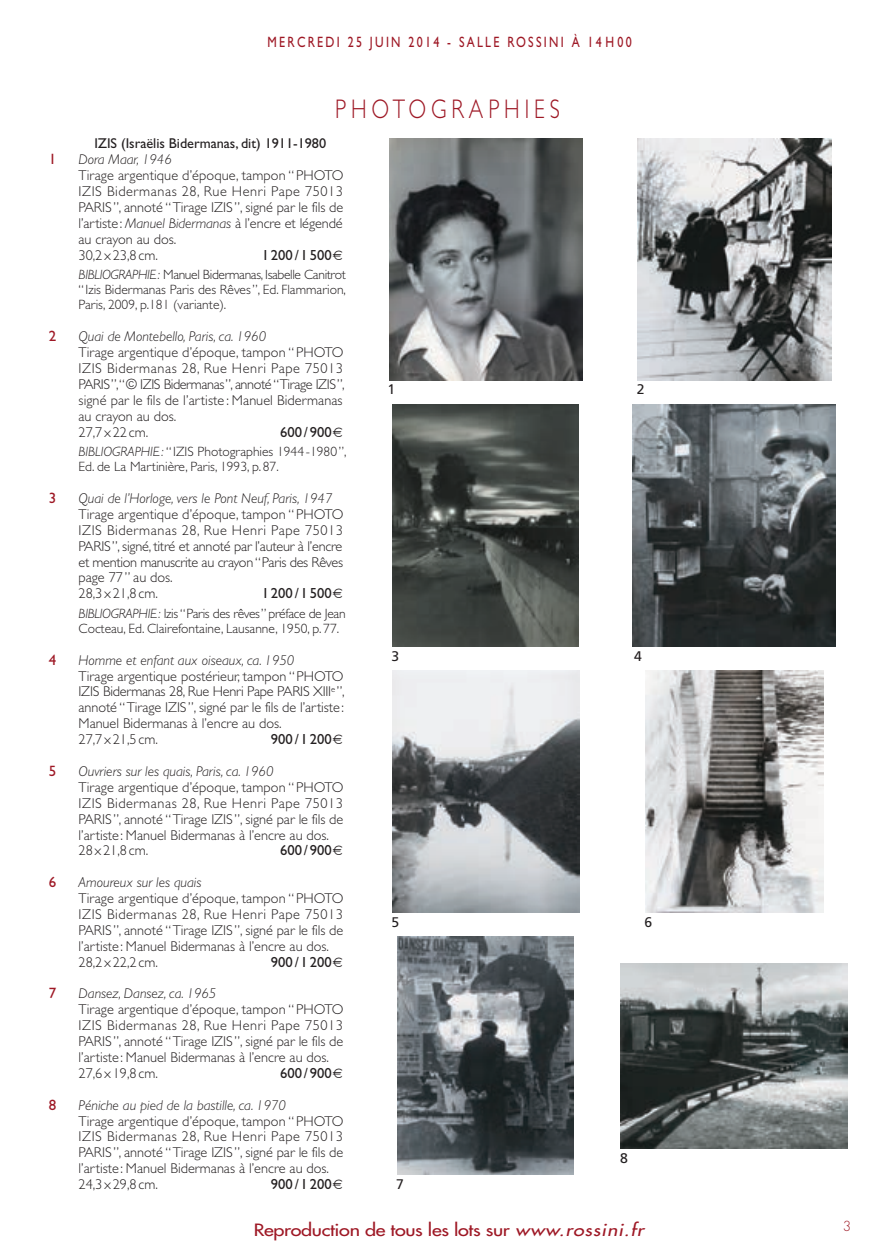
<style>
.page{position:relative;width:889px;height:1259px;background:#fff}
.page>*{position:absolute;margin:0;border:0;box-sizing:border-box;transform-origin:0 0}
.t1{font:300 27px "Gill Sans";letter-spacing:.23em;color:#9e1825;scale:.8 1}
.t2{font:16.5px "Futura";letter-spacing:-.015em;color:#9e1825;scale:1.2 1}
.t3{font:15px "Gill Sans";letter-spacing:.19em;color:#9e1825;scale:.8 1}
.t4{font:15px "Gill Sans";letter-spacing:.19em;color:#9e1825}
.t5{font:14.7px "Gill Sans";color:#231f20}
.t6{font:300 14.25px/15.9px "Gill Sans";color:#231f20}
.t7{font:italic 300 14.25px "Gill Sans";color:#231f20}
.t8{font:14.25px "Gill Sans";color:#231f20}
.t9{font:13.95px "Frutiger";color:#231f20}
.t10{font:300 13.5px/15.1px "Gill Sans";color:#231f20}
.t11{font:300 13.5px "Futura";color:#9e1825}
.s1{font-style:italic}
</style>
<div class="page">
<img style="left:389px;top:138px;width:193px;height:242px">
<img style="left:637px;top:138px;width:194px;height:242px">
<img style="left:393px;top:404px;width:185px;height:242px">
<img style="left:633px;top:404px;width:203px;height:242px">
<img style="left:392px;top:670px;width:187px;height:242px">
<img style="left:645px;top:670px;width:178px;height:242px">
<img style="left:397px;top:936px;width:177px;height:238px">
<img style="left:620px;top:963px;width:228px;height:184px">
<p class="t3" style="left:267px;top:33px;width:457px">MERCREDI 25 JUIN 2014 - SALLE ROSSINI À 14H00</p>
<p class="t4" style="left:49px;top:150px;width:9px">1</p>
<h1 class="t1" style="left:335px;top:94px;width:282px">PHOTOGRAPHIES</h1>
<p class="t8" style="left:94px;top:135px;width:233px">IZIS (Israëlis Bidermanas, dit) 1911-1980</p>
<p class="t7" style="left:79px;top:151px;width:95px">Dora Maar, 1946</p>
<p class="t6" style="left:79px;top:168px;width:266px">Tirage argentique d’époque, tampon “ PHOTO IZIS Bidermanas 28, Rue Henri Pape 75013<br>PARIS ”, annoté “Tirage IZIS”, signé par le fils de l’artiste: <span class="s1">Manuel Bidermanas</span> à l’encre et légendé au crayon au dos.<br>30,2 x 23,8cm.</p>
<p class="t5" style="left:262px;top:246px;width:71px">1200 / 1500</p>
<p class="t10" style="left:79px;top:267px;width:269px;text-align:justify"><span class="s1">BIBLIOGRAPHIE:</span> Manuel Bidermanas, Isabelle Canitrot “Izis Bidermanas Paris des Rêves”, Ed. Flammarion, Paris, 2009, p.181 (variante).</p>
<p class="t4" style="left:49px;top:327px;width:9px">2</p>
<p class="t7" style="left:79px;top:328px;width:189px">Quai de Montebello, Paris, ca. 1960</p>
<p class="t6" style="left:79px;top:344px;width:268px">Tirage argentique d’époque, tampon “ PHOTO IZIS Bidermanas 28, Rue Henri Pape 75013<br>PARIS ”,“ © IZIS Bidermanas”, annoté “ Tirage IZIS ”, signé par le fils de l’artiste : Manuel Bidermanas au crayon au dos.<br>27,7 x 22 cm.</p>
<p class="t5" style="left:280px;top:423px;width:53px">600 / 900</p>
<p class="t10" style="left:79px;top:444px;width:269px"><span class="s1">BIBLIOGRAPHIE:</span> “ IZIS Photographies 1944-1980 ”,<br>Ed. de La Martinière, Paris, 1993, p.87.</p>
<p class="t4" style="left:49px;top:489px;width:9px">3</p>
<p class="t7" style="left:79px;top:490px;width:255px">Quai de l’Horloge, vers le Pont Neuf, Paris, 1947</p>
<p class="t6" style="left:79px;top:506px;width:266px">Tirage argentique d’époque, tampon “ PHOTO IZIS Bidermanas 28, Rue Henri Pape 75013<br>PARIS ”, signé, titré et annoté par l’auteur à l’encre et mention manuscrite au crayon “ Paris des Rêves page 77 ” au dos.<br>28,3 x 21,8 cm.</p>
<p class="t5" style="left:262px;top:585px;width:71px">1200 / 1500</p>
<p class="t10" style="left:79px;top:605px;width:268px"><span class="s1">BIBLIOGRAPHIE:</span> Izis “ Paris des rêves ” préface de Jean<br>Cocteau, Ed. Clairefontaine, Lausanne, 1950, p.77.</p>
<p class="t4" style="left:49px;top:651px;width:9px">4</p>
<p class="t7" style="left:79px;top:652px;width:217px">Homme et enfant aux oiseaux, ca. 1950</p>
<p class="t6" style="left:79px;top:668px;width:268px">Tirage argentique postérieur, tampon “ PHOTO IZIS Bidermanas 28, Rue Henri Pape PARIS XIII<sup>e</sup> ”, annoté “ Tirage IZIS ”, signé par le fils de l’artiste :<br>Manuel Bidermanas à l’encre au dos.<br>27,7 x 21,5 cm.</p>
<p class="t5" style="left:271px;top:730px;width:62px">900 / 1200</p>
<p class="t4" style="left:49px;top:762px;width:9px">5</p>
<p class="t7" style="left:79px;top:763px;width:196px">Ouvriers sur les quais, Paris, ca. 1960</p>
<p class="t6" style="left:79px;top:779px;width:266px">Tirage argentique d’époque, tampon “ PHOTO IZIS Bidermanas 28, Rue Henri Pape 75013<br>PARIS ”, annoté “ Tirage IZIS ”, signé par le fils de l’artiste : Manuel Bidermanas à l’encre au dos.<br>28 x 21,8 cm.</p>
<p class="t5" style="left:280px;top:842px;width:53px">600 / 900</p>
<p class="t4" style="left:49px;top:873px;width:9px">6</p>
<p class="t7" style="left:79px;top:874px;width:124px">Amoureux sur les quais</p>
<p class="t6" style="left:79px;top:890px;width:266px">Tirage argentique d’époque, tampon “ PHOTO IZIS Bidermanas 28, Rue Henri Pape 75013<br>PARIS ”, annoté “ Tirage IZIS ”, signé par le fils de l’artiste : Manuel Bidermanas à l’encre au dos.<br>28,2 x 22,2 cm.</p>
<p class="t5" style="left:271px;top:953px;width:62px">900 / 1200</p>
<p class="t4" style="left:49px;top:984px;width:9px">7</p>
<p class="t7" style="left:79px;top:985px;width:139px">Dansez, Dansez, ca. 1965</p>
<p class="t6" style="left:79px;top:1001px;width:266px">Tirage argentique d’époque, tampon “ PHOTO IZIS Bidermanas 28, Rue Henri Pape 75013<br>PARIS ”, annoté “ Tirage IZIS ”, signé par le fils de l’artiste : Manuel Bidermanas à l’encre au dos.<br>27,6 x 19,8 cm.</p>
<p class="t5" style="left:280px;top:1064px;width:53px">600 / 900</p>
<p class="t4" style="left:49px;top:1095px;width:9px">8</p>
<p class="t7" style="left:79px;top:1096px;width:209px">Péniche au pied de la bastille, ca. 1970</p>
<p class="t6" style="left:79px;top:1112px;width:266px">Tirage argentique d’époque, tampon “ PHOTO IZIS Bidermanas 28, Rue Henri Pape 75013<br>PARIS ”, annoté “ Tirage IZIS ”, signé par le fils de l’artiste : Manuel Bidermanas à l’encre au dos.<br>24,3 x 29,8 cm.</p>
<p class="t5" style="left:271px;top:1175px;width:62px">900 / 1200</p>
<p class="t9" style="left:387px;top:381px;width:9px">1</p>
<p class="t9" style="left:637px;top:381px;width:9px">2</p>
<p class="t9" style="left:391px;top:647px;width:9px">3</p>
<p class="t9" style="left:634px;top:647px;width:9px">4</p>
<p class="t9" style="left:391px;top:913px;width:9px">5</p>
<p class="t9" style="left:644px;top:913px;width:9px">6</p>
<p class="t9" style="left:396px;top:1175px;width:9px">7</p>
<p class="t9" style="left:620px;top:1150px;width:9px">8</p>
<p class="t2" style="left:254px;top:1218px;width:330px">Reproduction de tous les lots sur <span class="s1">www.rossini.fr</span></p>
<p class="t11" style="left:842px;top:1216px;width:10px">3</p>
</div>
